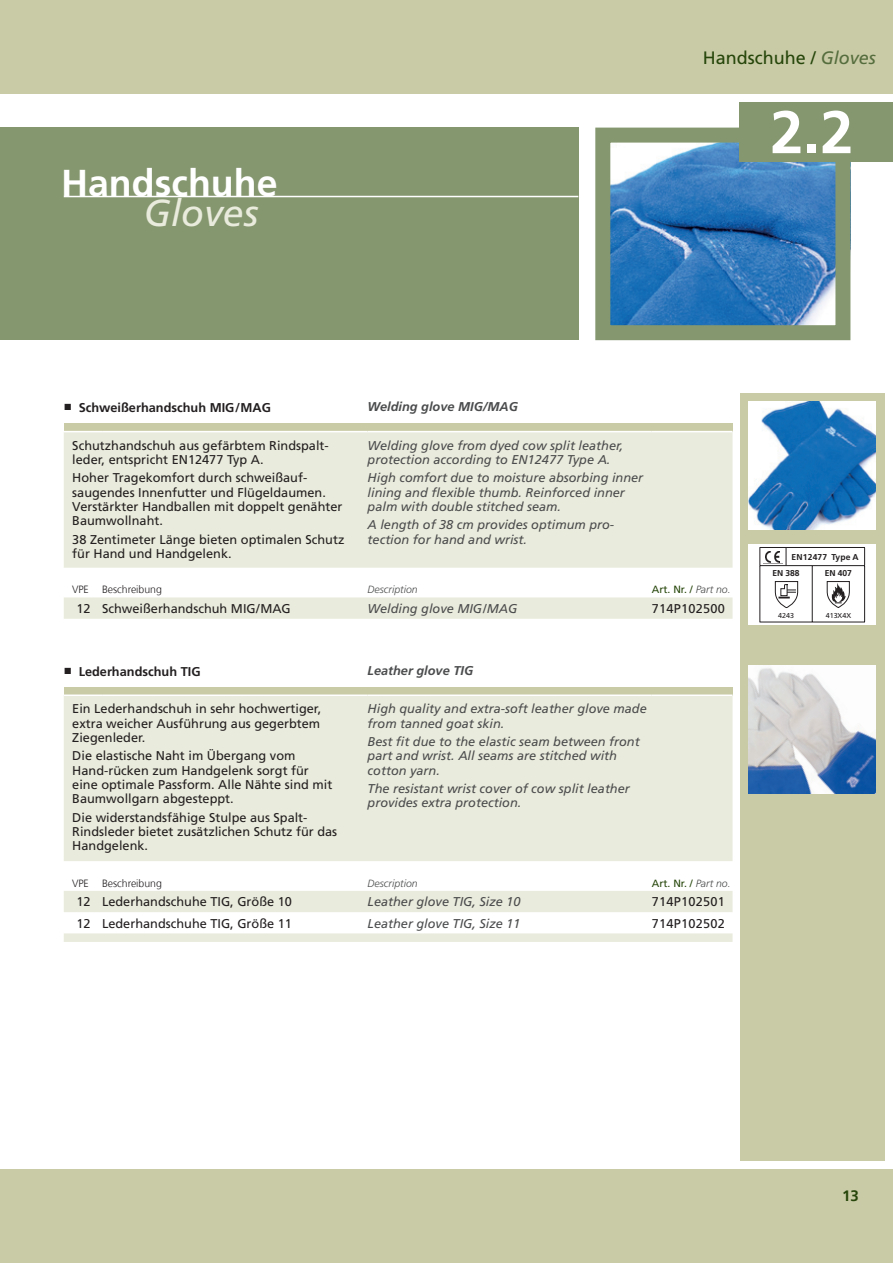
<style>
.page{position:relative;width:893px;height:1263px;background:#fff}
.page>*{position:absolute;margin:0;border:0;box-sizing:border-box;transform-origin:0 0}
.t1{font:700 60px "Frutiger LT Std";color:#fff}
.t2{font:700 37.5px "Frutiger LT Std";color:#fff}
.t3{font:italic 37.5px "Frutiger LT Std";color:#e9ebdc}
.t4{font:18px "Frutiger LT Std";color:#26460a}
.t5{font:700 15px "Frutiger";color:#26460a}
.t6{font:12.75px/14.2px "Frutiger LT Std";color:#231f20}
.t7{font:italic 12.75px/14.2px "Frutiger LT Std";color:#4b4c4d}
.t8{font:700 12.75px "Frutiger LT Std";color:#231f20}
.t9{font:italic 700 12.75px "Frutiger LT Std";color:#4b4c4d}
.t10{font:12.75px "Frutiger LT Std";letter-spacing:.02em;color:#231f20}
.t11{font:300 10.5px "Frutiger";color:#231f20}
.t12{font:10.5px "Frutiger LT Std";color:#26460a}
.t13{font:italic 300 10.5px "Frutiger LT Std";color:#4b4c4d}
.t14{font:700 8.55px/16px "Frutiger LT Std";letter-spacing:.025em;color:#231f20}
.t15{font:7.05px "Frutiger LT Std";color:#231f20}
.s1{font-style:italic;color:#556d3d}
.s2{font-family:"Times New Roman";font-weight:400;font-size:13.5px}
.s3{font-weight:300;font-style:italic;color:#4b4c4d}
</style>
<div class="page">
<div style="left:740px;top:102px;width:144px;height:1059px;background:#c9cba7"></div>
<div style="left:0;top:1169px;width:893px;height:94px;background:#c9cba7"></div>
<div style="left:0;top:0;width:893px;height:94px;background:#c9cba7"></div>
<img style="left:748px;top:402px;width:128px;height:127px">
<div style="left:64px;top:423px;width:668px;height:9px;background:#c9cba7"></div>
<svg style="left:64px;top:432px;width:668px;height:187px;fill:#e9ebdc"></svg>
<hr style="left:64px;top:431px;width:38px;height:1px;background:#fff">
<hr style="left:102px;top:431px;width:266px;height:1px;background:#fff">
<hr style="left:368px;top:431px;width:284px;height:1px;background:#fff">
<hr style="left:652px;top:431px;width:80px;height:1px;background:#fff">
<img style="left:748px;top:665px;width:128px;height:128px">
<div style="left:64px;top:687px;width:668px;height:8px;background:#c9cba7"></div>
<svg style="left:64px;top:696px;width:668px;height:246px;fill:#e9ebdc"></svg>
<hr style="left:64px;top:694px;width:38px;height:2px;background:#fff">
<hr style="left:102px;top:694px;width:266px;height:2px;background:#fff">
<hr style="left:368px;top:694px;width:284px;height:2px;background:#fff">
<hr style="left:652px;top:694px;width:80px;height:2px;background:#fff">
<div style="left:748px;top:544px;width:128px;height:81px;background:#fff"></div>
<hr style="left:759px;top:547px;width:53px;height:1px;background:#231f20">
<hr style="left:812px;top:547px;width:53px;height:1px;background:#231f20">
<hr style="left:759px;top:565px;width:53px;height:1px;background:#231f20">
<hr style="left:812px;top:565px;width:53px;height:1px;background:#231f20">
<svg style="left:812px;top:566px;width:1px;height:56px"></svg>
<svg style="left:864px;top:548px;width:1px;height:74px"></svg>
<hr style="left:759px;top:622px;width:53px;height:1px;background:#231f20">
<hr style="left:812px;top:622px;width:53px;height:1px;background:#231f20">
<svg style="left:826px;top:581px;width:24px;height:27px"></svg>
<svg style="left:759px;top:547px;width:39px;height:75px"></svg>
<div style="left:617px;top:102px;width:276px;height:291px;background:#fff"></div>
<div style="left:0;top:128px;width:578px;height:212px;background:#85976f"></div>
<img style="left:611px;top:144px;width:223px;height:180px">
<div style="left:595px;top:128px;width:255px;height:212px;border:15px solid #85976f"></div>
<div style="left:740px;top:102px;width:153px;height:60px;background:#85976f"></div>
<hr style="left:64px;top:196px;width:514px;height:1px;background:#fff">
<h3 class="t4" style="left:703px;top:47px;width:175px">Handschuhe / <span class="s1">Gloves</span></h3>
<h2 class="t2" style="left:61px;top:161px;width:218px">Handschuhe</h2>
<h2 class="t3" style="left:144px;top:192px;width:116px">Gloves</h2>
<h1 class="t1" style="left:770px;top:97px;width:85px">2.2</h1>
<p class="t8" style="left:64px;top:400px;width:209px"><span class="s2">■</span> Schweißerhandschuh MIG/MAG</p>
<p class="t9" style="left:368px;top:399px;width:152px">Welding glove MIG/MAG</p>
<p class="t6" style="left:72px;top:438px;width:258px">Schutzhandschuh aus gefärbtem Rindspalt&shy;leder, entspricht EN12477 Typ A.</p>
<p class="t6" style="left:72px;top:471px;width:272px">Hoher Tragekomfort durch schweißauf&shy;saugendes Innenfutter und Flügeldaumen.<br>Verstärkter Handballen mit doppelt genähter Baumwollnaht.</p>
<p class="t6" style="left:72px;top:532px;width:274px">38 Zentimeter Länge bieten optimalen Schutz für Hand und Handgelenk.</p>
<p class="t7" style="left:368px;top:438px;width:257px">Welding glove from dyed cow split leather, protection according to EN12477 Type A.</p>
<p class="t7" style="left:368px;top:471px;width:277px">High comfort due to moisture absorbing inner lining and flexible thumb. Reinforced inner palm with double stitched seam.</p>
<p class="t7" style="left:368px;top:518px;width:248px">A length of 38 cm provides optimum pro&shy;tection for hand and wrist.</p>
<p class="t11" style="left:72px;top:584px;width:18px">VPE</p>
<p class="t11" style="left:102px;top:584px;width:61px">Beschreibung</p>
<p class="t13" style="left:368px;top:584px;width:52px">Description</p>
<p class="t12" style="left:652px;top:583px;width:80px">Art. Nr. / <span class="s3">Part no.</span></p>
<p class="t6" style="left:77px;top:601px;width:216px">12 Schweißerhandschuh MIG/MAG</p>
<p class="t7" style="left:368px;top:601px;width:151px">Welding glove MIG/MAG</p>
<p class="t10" style="left:652px;top:601px;width:75px">714P102500</p>
<p class="t8" style="left:64px;top:664px;width:138px"><span class="s2">■</span> Lederhandschuh TIG</p>
<p class="t9" style="left:368px;top:663px;width:107px">Leather glove TIG</p>
<p class="t6" style="left:72px;top:702px;width:250px;text-align:justify">Ein Lederhandschuh in sehr hochwertiger, extra weicher Ausführung aus gegerbtem Ziegenleder.</p>
<p class="t6" style="left:72px;top:749px;width:262px">Die elastische Naht im Übergang vom Hand-rücken zum Handgelenk sorgt für eine optimale Passform. Alle Nähte sind mit Baumwollgarn abgesteppt.</p>
<p class="t6" style="left:72px;top:810px;width:266px">Die widerstandsfähige Stulpe aus Spalt-<br>Rindsleder bietet zusätzlichen Schutz für das<br>Handgelenk.</p>
<p class="t7" style="left:368px;top:702px;width:281px">High quality and extra-soft leather glove made from tanned goat skin.</p>
<p class="t7" style="left:368px;top:735px;width:274px">Best fit due to the elastic seam between front part and wrist. All seams are stitched with cotton yarn.</p>
<p class="t7" style="left:368px;top:782px;width:264px">The resistant wrist cover of cow split leather provides extra protection.</p>
<p class="t11" style="left:72px;top:877px;width:18px">VPE</p>
<p class="t11" style="left:102px;top:877px;width:61px">Beschreibung</p>
<p class="t13" style="left:368px;top:877px;width:52px">Description</p>
<p class="t12" style="left:652px;top:877px;width:80px">Art. Nr. / <span class="s3">Part no.</span></p>
<p class="t6" style="left:77px;top:895px;width:217px">12 Lederhandschuhe TIG, Größe 10</p>
<p class="t7" style="left:368px;top:895px;width:155px">Leather glove TIG, Size 10</p>
<p class="t10" style="left:652px;top:894px;width:75px">714P102501</p>
<p class="t6" style="left:77px;top:916px;width:217px">12 Lederhandschuhe TIG, Größe 11</p>
<p class="t7" style="left:368px;top:916px;width:155px">Leather glove TIG, Size 11</p>
<p class="t10" style="left:652px;top:916px;width:75px">714P102502</p>
<p class="t14" style="left:772px;top:549px;width:88px;text-indent:19px">EN12477 Type A<br>EN 388</p>
<p class="t14" style="left:825px;top:565px;width:29px">EN 407</p>
<p class="t15" style="left:778px;top:611px;width:17px">4243</p>
<p class="t15" style="left:826px;top:611px;width:27px">413X4X</p>
<p class="t5" style="left:842px;top:1187px;width:18px">13</p>
</div>
